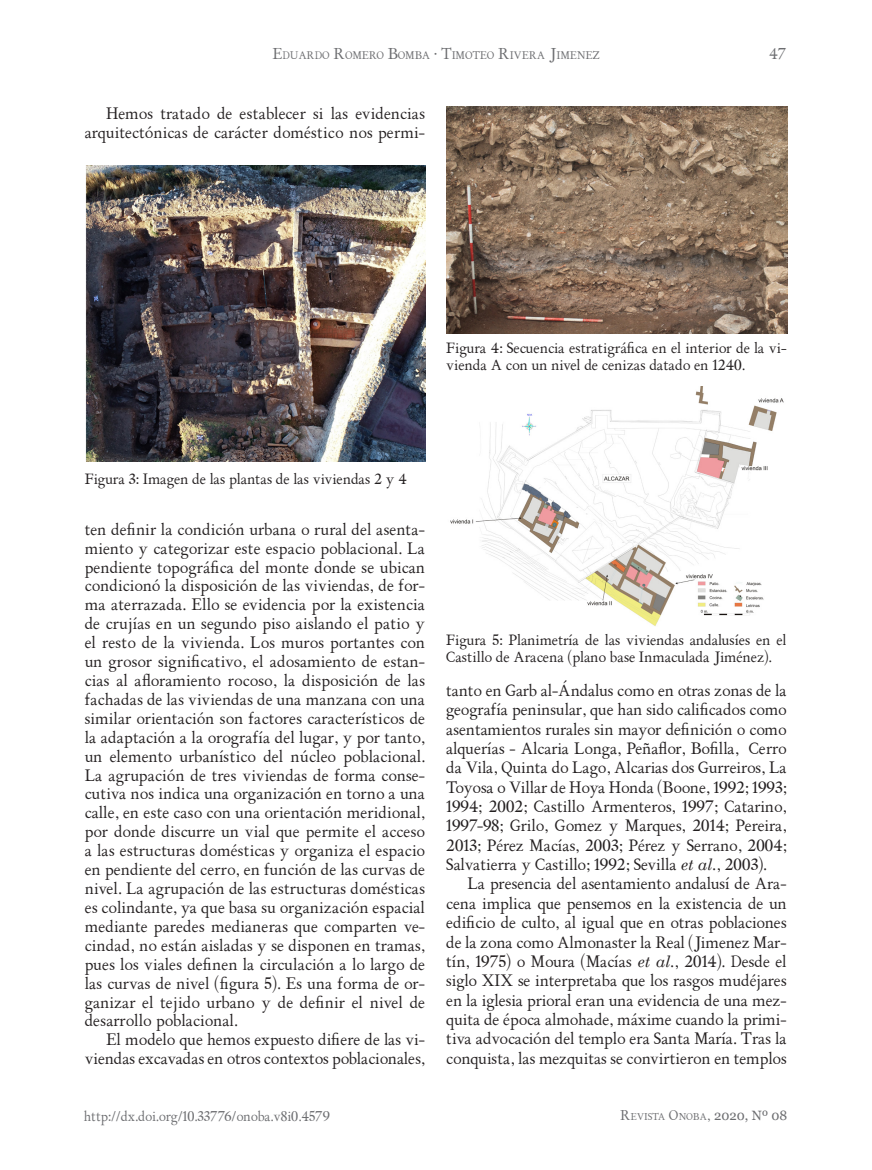
<style>
.page{position:relative;width:872px;height:1170px;background:#fff}
.page>*{position:absolute;margin:0;border:0;box-sizing:border-box;transform-origin:0 0}
.Texto_G{font:15.75px/18.9px "ALPHABETUM Unicode";color:#231f20;text-align:justify}
.t1{font:15px "ALPHABETUM Unicode";color:#6c6d70}
.Pie_de_foto{font:14.25px/17.1px "ALPHABETUM Unicode";color:#231f20}
.t2{font:13.5px "ALPHABETUM Unicode";color:#6c6d70}
.t3{font:10.5px "ALPHABETUM Unicode";color:#6c6d70}
.t4{font:9.45px "ALPHABETUM Unicode";color:#6c6d70}
.s1{font-size:15px}
.s2{font-style:italic}
.s3{font-size:13.5px}
.s4{font-family:"Georgia";font-size:13.5px}
</style>
<div class="page">
<img style="left:85px;top:166px;width:340px;height:296px">
<img style="left:446px;top:106px;width:341px;height:227px">
<img style="left:450px;top:386px;width:334px;height:240px">
<p class="t3" style="left:273px;top:48px;width:329px"><span class="s1">E</span>DUARDO <span class="s1">R</span>OMERO <span class="s1">B</span>OMBA <span class="s1">· T</span>IMOTEO <span class="s1">R</span>IVERA <span class="s1">J</span>IMENEZ</p>
<p class="t1" style="left:769px;top:44px;width:19px">47</p>
<p class="Texto_G" style="left:85px;top:104px;width:342px;text-align:right">Hemos tratado de establecer si las evidencias arquitectónicas de carácter doméstico nos permi-</p>
<p class="Pie_de_foto" style="left:446px;top:340px;width:342px">Figura 4: Secuencia estratigráfica en el interior de la vi&shy;vienda A con un nivel de cenizas datado en 1240.</p>
<p class="Pie_de_foto" style="left:85px;top:471px;width:323px">Figura 3: Imagen de las plantas de las viviendas 2 y 4</p>
<p class="Texto_G" style="left:85px;top:520px;width:342px">ten definir la condición urbana o rural del asenta&shy;miento y categorizar este espacio poblacional. La pendiente topográfica del monte donde se ubican condicionó la disposición de las viviendas, de for&shy;ma aterrazada. Ello se evidencia por la existencia de crujías en un segundo piso aislando el patio y el resto de la vivienda. Los muros portantes con un grosor significativo, el adosamiento de estan&shy;cias al afloramiento rocoso, la disposición de las fachadas de las viviendas de una manzana con una similar orientación son factores característicos de la adaptación a la orografía del lugar, y por tanto, un elemento urbanístico del núcleo poblacional.<br>La agrupación de tres viviendas de forma conse&shy;cutiva nos indica una organización en torno a una calle, en este caso con una orientación meridional, por donde discurre un vial que permite el acceso a las estructuras domésticas y organiza el espacio en pendiente del cerro, en función de las curvas de nivel. La agrupación de las estructuras domésticas es colindante, ya que basa su organización espacial mediante paredes medianeras que comparten ve&shy;cindad, no están aisladas y se disponen en tramas, pues los viales definen la circulación a lo largo de las curvas de nivel (figura 5). Es una forma de or&shy;ganizar el tejido urbano y de definir el nivel de desarrollo poblacional.</p>
<p class="Texto_G" style="left:85px;top:1030px;width:342px;text-align:right">El modelo que hemos expuesto difiere de las vi&shy;viendas excavadas en otros contextos poblacionales,</p>
<p class="Pie_de_foto" style="left:446px;top:632px;width:342px">Figura 5: Planimetría de las viviendas andalusíes en el<br>Castillo de Aracena (plano base Inmaculada Jiménez).</p>
<p class="Texto_G" style="left:446px;top:681px;width:342px;line-height:19.4px">tanto en Garb al-Ándalus como en otras zonas de la geografía peninsular, que han sido calificados como asentamientos rurales sin mayor definición o como alquerías - Alcaria Longa, Peñaflor, Bofilla, Cerro da Vila, Quinta do Lago, Alcarias dos Gurreiros, La Toyosa o Villar de Hoya Honda (Boone, 1992; 1993; 1994; 2002; Castillo Armenteros, 1997; Catarino, 1997-98; Grilo, Gomez y Marques, 2014; Pereira, 2013; Pérez Macías, 2003; Pérez y Serrano, 2004; Salvatierra y Castillo; 1992; Sevilla <span class="s2">et al.</span>, 2003).</p>
<p class="Texto_G" style="left:446px;top:874px;width:342px;line-height:19.4px;text-indent:21px">La presencia del asentamiento andalusí de Ara&shy;cena implica que pensemos en la existencia de un edificio de culto, al igual que en otras poblaciones de la zona como Almonaster la Real (Jimenez Mar&shy;tín, 1975) o Moura (Macías <span class="s2">et al.</span>, 2014). Desde el siglo XIX se interpretaba que los rasgos mudéjares en la iglesia prioral eran una evidencia de una mez&shy;quita de época almohade, máxime cuando la primi&shy;tiva advocación del templo era Santa María. Tras la conquista, las mezquitas se convirtieron en templos</p>
<p class="t2" style="left:84px;top:1107px;width:247px">http://dx.doi.org/10.33776/onoba.v8i0.4579</p>
<p class="t4" style="left:620px;top:1110px;width:168px"><span class="s3">R</span>EVISTA <span class="s3">O</span>NOBA<span class="s3">,</span> <span class="s4">2020, Nº 08</span></p>
</div>
